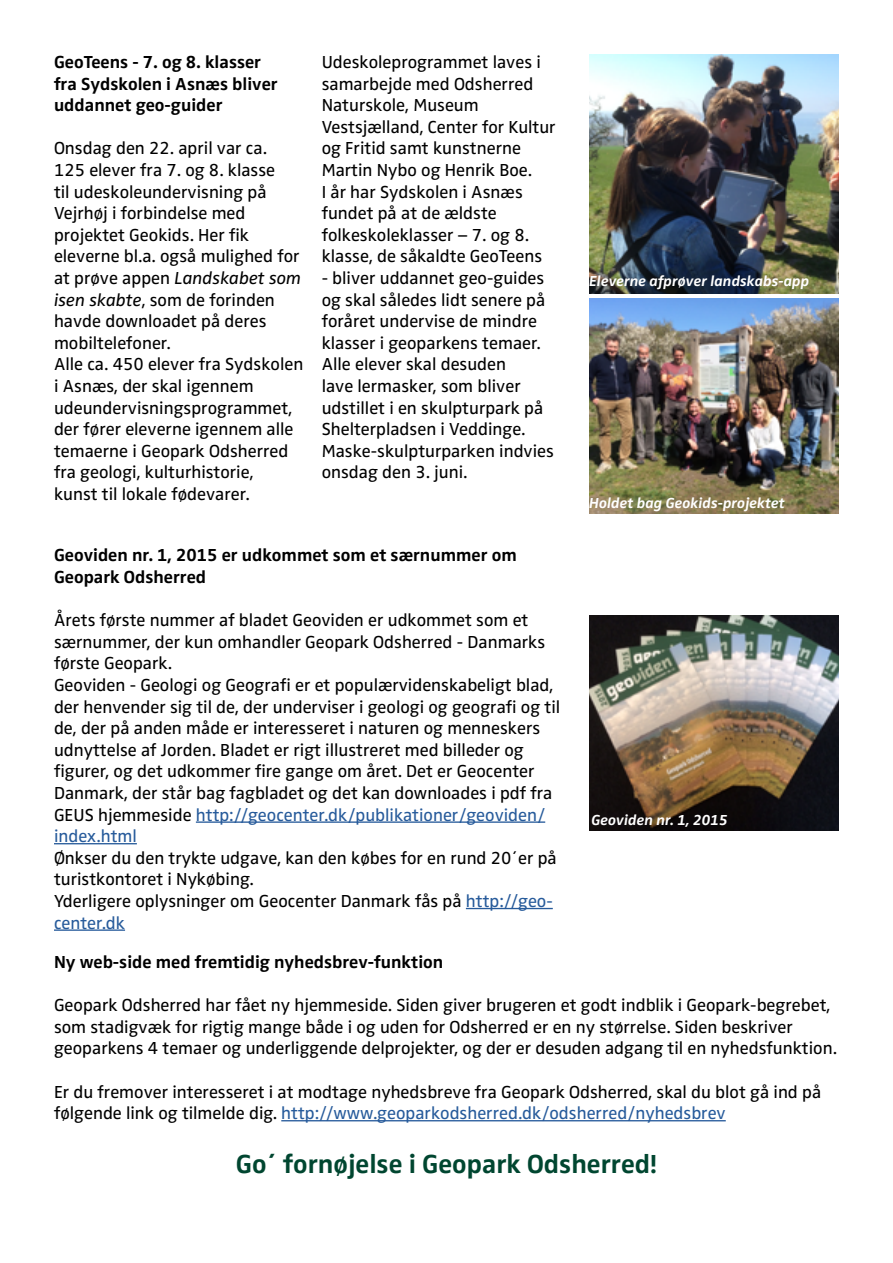
<style>
.page{position:relative;width:893px;height:1263px;background:#fff}
.page>*{position:absolute;margin:0;border:0;box-sizing:border-box;transform-origin:0 0}
.t1{font:700 27px "Zwo OT";color:#004630}
.t2{font:18px/21.6px "Zwo OT";color:#000}
.t3{font:700 18px/21.6px "Zwo OT";color:#000}
.t4{font:italic 700 15px "Zwo OT";color:#fff}
.s1{font-style:italic}
.s2{color:#275b9b}
</style>
<div class="page">
<hr style="left:196px;top:821px;width:349px;height:2px;background:#275b9b">
<hr style="left:54px;top:843px;width:83px;height:1px;background:#275b9b">
<hr style="left:466px;top:908px;width:87px;height:1px;background:#275b9b">
<hr style="left:54px;top:929px;width:71px;height:2px;background:#275b9b">
<hr style="left:281px;top:1120px;width:445px;height:1px;background:#275b9b">
<img style="left:589px;top:54px;width:250px;height:239px">
<img style="left:589px;top:299px;width:250px;height:214px">
<img style="left:589px;top:615px;width:250px;height:215px">
<p class="t3" style="left:54px;top:52px;width:225px">GeoTeens - 7. og 8. klasser fra Sydskolen i Asnæs bliver uddannet geo-guider</p>
<p class="t2" style="left:54px;top:138px;width:251px">Onsdag den 22. april var ca.<br>125 elever fra 7. og 8. klasse<br>til udeskoleundervisning på<br>Vejrhøj i forbindelse med projektet Geokids. Her fik eleverne bl.a. også mulighed for at prøve appen <span class="s1">Landskabet som isen skabte</span>, som de forinden havde downloadet på deres mobiltelefoner.<br>Alle ca. 450 elever fra Sydskolen i Asnæs, der skal igennem udeundervisningsprogrammet, der fører eleverne igennem alle temaerne i Geopark Odsherred fra geologi, kulturhistorie,<br>kunst til lokale fødevarer.</p>
<p class="t2" style="left:322px;top:52px;width:236px">Udeskoleprogrammet laves i samarbejde med Odsherred<br>Naturskole, Museum<br>Vestsjælland, Center for Kultur og Fritid samt kunstnerne<br>Martin Nybo og Henrik Boe.<br>I år har Sydskolen i Asnæs fundet på at de ældste folkeskoleklasser – 7. og 8. klasse, de såkaldte GeoTeens</p>
<p class="t2" style="left:322px;top:268px;width:234px">- bliver uddannet geo-guides og skal således lidt senere på foråret undervise de mindre klasser i geoparkens temaer.<br>Alle elever skal desuden<br>lave lermasker, som bliver udstillet i en skulpturpark på<br>Shelterpladsen i Veddinge.<br>Maske-skulpturparken indvies onsdag den 3. juni.</p>
<p class="t4" style="left:589px;top:272px;width:221px">Eleverne afprøver landskabs-app</p>
<p class="t4" style="left:589px;top:494px;width:197px">Holdet bag Geokids-projektet</p>
<p class="t3" style="left:54px;top:545px;width:464px">Geoviden nr. 1, 2015 er udkommet som et særnummer om<br>Geopark Odsherred</p>
<p class="t2" style="left:54px;top:610px;width:508px">Årets første nummer af bladet Geoviden er udkommet som et særnummer, der kun omhandler Geopark Odsherred - Danmarks første Geopark.<br>Geoviden - Geologi og Geografi er et populærvidenskabeligt blad, der henvender sig til de, der underviser i geologi og geografi og til de, der på anden måde er interesseret i naturen og menneskers udnyttelse af Jorden. Bladet er rigt illustreret med billeder og figurer, og det udkommer fire gange om året. Det er Geocenter Danmark, der står bag fagbladet og det kan downloades i pdf fra GEUS hjemmeside <span class="s2">http://geocenter.dk/publikationer/geoviden/ index.html</span></p>
<p class="t2" style="left:54px;top:847px;width:504px">Ønkser du den trykte udgave, kan den købes for en rund 20´er på turistkontoret i Nykøbing.<br>Yderligere oplysninger om Geocenter Danmark fås på <span class="s2">http://geo&shy;center.dk</span></p>
<p class="t3" style="left:54px;top:951px;width:391px">Ny web-side med fremtidig nyhedsbrev-funktion</p>
<p class="t2" style="left:54px;top:995px;width:784px">Geopark Odsherred har fået ny hjemmeside. Siden giver brugeren et godt indblik i Geopark-begrebet, som stadigvæk for rigtig mange både i og uden for Odsherred er en ny størrelse. Siden beskriver geoparkens 4 temaer og underliggende delprojekter, og der er desuden adgang til en nyhedsfunktion.</p>
<p class="t2" style="left:54px;top:1081px;width:769px">Er du fremover interesseret i at modtage nyhedsbreve fra Geopark Odsherred, skal du blot gå ind på følgende link og tilmelde dig. <span class="s2">http://www.geoparkodsherred.dk/odsherred/nyhedsbrev</span></p>
<h1 class="t1" style="left:236px;top:1148px;width:423px">Go´ fornøjelse i Geopark Odsherred!</h1>
<p class="t4" style="left:591px;top:811px;width:138px">Geoviden nr. 1, 2015</p>
</div>
